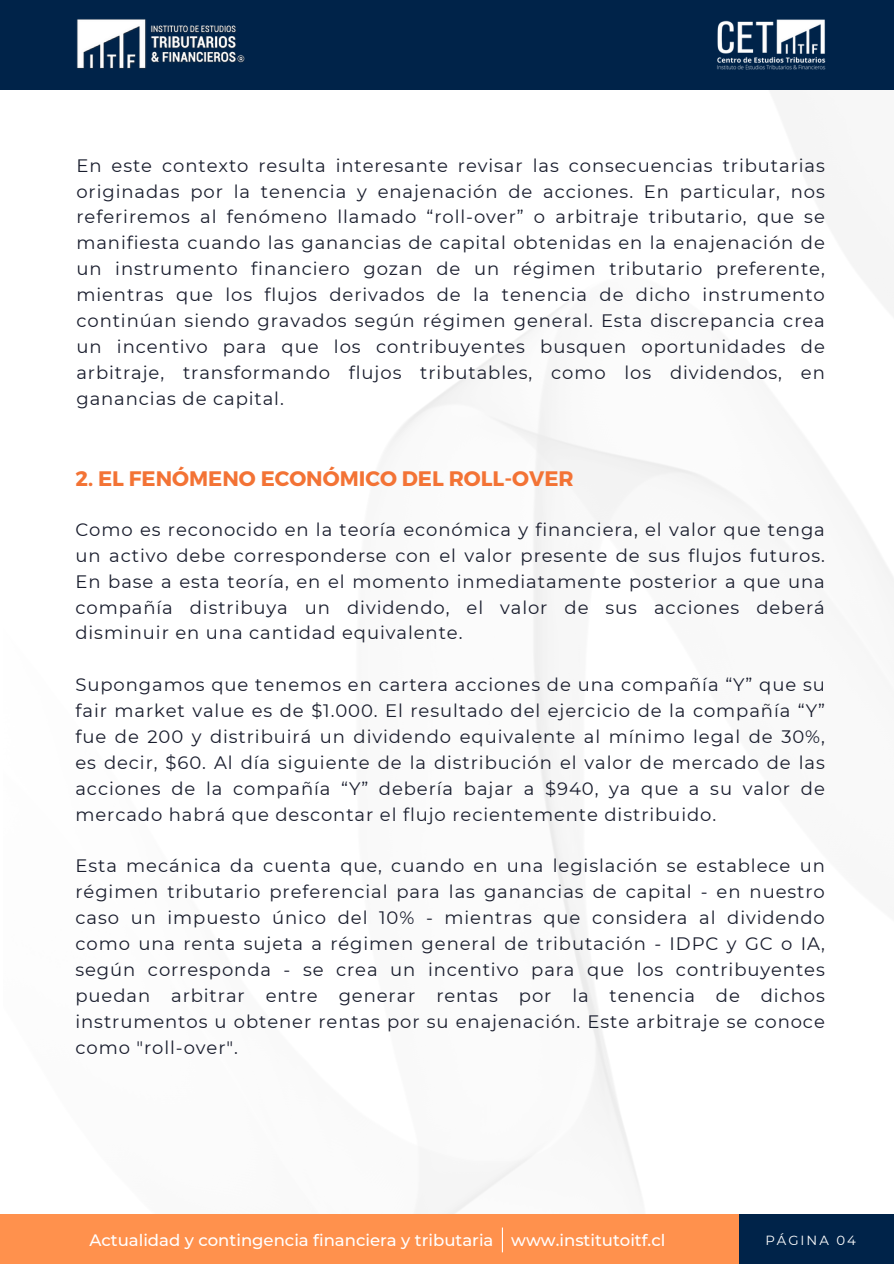
<style>
.page{position:relative;width:894px;height:1264px;background:#fff}
.page>*{position:absolute;margin:0;border:0;box-sizing:border-box;transform-origin:0 0}
.t1{font:700 21px "Montserrat";color:#f37335}
.t2{font:18px/25.8px "Montserrat";letter-spacing:.05em;color:#191d2d;text-align:justify}
.t3{font:500 16.5px "Montserrat";color:#fff}
.t4{font:13.2px "Montserrat";letter-spacing:.15em;color:#fff}
</style>
<div class="page">
<img style="left:4px;top:89px;width:889px;height:1125px">
<div style="left:0;top:1214px;width:893px;height:49px;background:#ff914d"></div>
<div style="left:738px;top:1214px;width:155px;height:49px;background:#002349"></div>
<hr style="left:501px;top:1227px;width:2px;height:25px;background:#fff">
<div style="left:0;top:0;width:893px;height:89px;background:#002349"></div>
<img style="left:77px;top:19px;width:168px;height:50px">
<img style="left:717px;top:19px;width:109px;height:51px">
<h3 class="t2" style="left:76px;top:152px;width:749px">En este contexto resulta interesante revisar las consecuencias tributarias originadas por la tenencia y enajenación de acciones. En particular, nos referiremos al fenómeno llamado “roll-over” o arbitraje tributario, que se manifiesta cuando las ganancias de capital obtenidas en la enajenación de un instrumento financiero gozan de un régimen tributario preferente, mientras que los flujos derivados de la tenencia de dicho instrumento continúan siendo gravados según régimen general. Esta discrepancia crea un incentivo para que los contribuyentes busquen oportunidades de arbitraje, transformando flujos tributables, como los dividendos, en ganancias de capital.</h3>
<h3 class="t1" style="left:75px;top:465px;width:499px">2. EL FENÓMENO ECONÓMICO DEL ROLL-OVER</h3>
<p class="t2" style="left:75px;top:516px;width:750px">Como es reconocido en la teoría económica y financiera, el valor que tenga un activo debe corresponderse con el valor presente de sus flujos futuros.<br>En base a esta teoría, en el momento inmediatamente posterior a que una compañía distribuya un dividendo, el valor de sus acciones deberá disminuir en una cantidad equivalente.</p>
<p class="t2" style="left:75px;top:672px;width:750px">Supongamos que tenemos en cartera acciones de una compañía “Y” que su fair market value es de $1.000. El resultado del ejercicio de la compañía “Y” fue de 200 y distribuirá un dividendo equivalente al mínimo legal de 30%, es decir, $60. Al día siguiente de la distribución el valor de mercado de las acciones de la compañía “Y” debería bajar a $940, ya que a su valor de mercado habrá que descontar el flujo recientemente distribuido.</p>
<h3 class="t2" style="left:75px;top:853px;width:750px">Esta mecánica da cuenta que, cuando en una legislación se establece un régimen tributario preferencial para las ganancias de capital - en nuestro caso un impuesto único del 10% - mientras que considera al dividendo como una renta sujeta a régimen general de tributación - IDPC y GC o IA, según corresponda - se crea un incentivo para que los contribuyentes puedan arbitrar entre generar rentas por la tenencia de dichos instrumentos u obtener rentas por su enajenación. Este arbitraje se conoce como "roll-over".</h3>
<p class="t3" style="left:89px;top:1229px;width:577px">Actualidad y contingencia financiera y tributaria www.institutoitf.cl</p>
<h1 class="t4" style="left:765px;top:1232px;width:92px">PÁGINA 04</h1>
</div>
